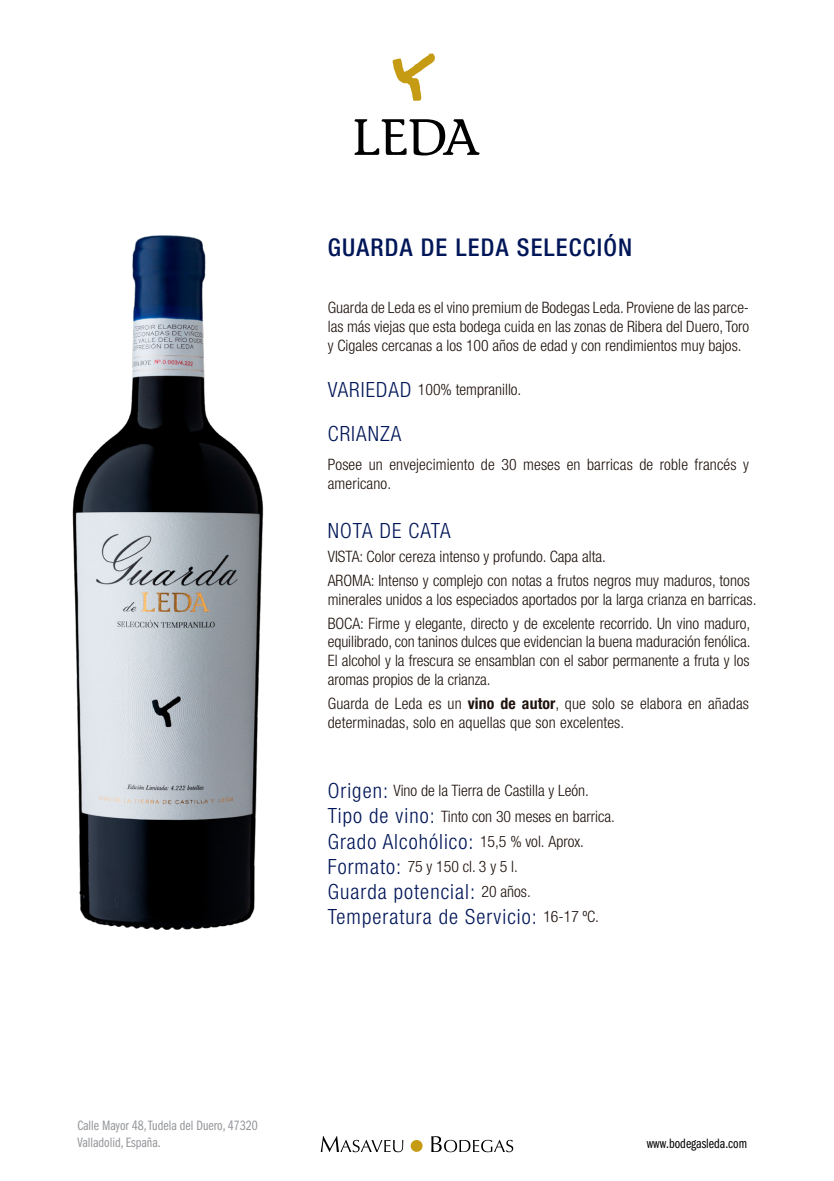
<style>
.page{position:relative;width:834px;height:1181px;background:#fff}
.page>*{position:absolute;margin:0;border:0;box-sizing:border-box;transform-origin:0 0}
.t1{font:500 condensed 24.5px "Helvetica Neue LT Std";letter-spacing:.05em;color:#001658}
.t2{font:300 condensed 21px/25.2px "Helvetica Neue LT Std";letter-spacing:.05em;color:#001658}
.t3{font:300 condensed 15.75px/18.9px "Helvetica Neue LT Std";color:#1e120d}
.t4{font:14px/16.8px "ITC Franklin Gothic Std Bk Cp";color:#939599}
.t5{font:14px "ITC Franklin Gothic Std Bk Cp";color:#000}
.s1{font-size:21px;color:#001658}
.s2{font-weight:700}
.s3{font-size:15.75px;color:#1e120d}
</style>
<div class="page">
<div style="left:410px;top:1140px;width:12px;height:12px;background:#c59b14;border-radius:50%"></div>
<svg style="left:321px;top:1136px;width:82px;height:16px"></svg>
<svg style="left:431px;top:1136px;width:82px;height:16px"></svg>
<svg style="left:392px;top:53px;width:43px;height:48px"></svg>
<svg style="left:354px;top:119px;width:125px;height:36px"></svg>
<img style="left:72px;top:235px;width:192px;height:695px">
<h1 class="t1" style="left:328px;top:233px;width:306px">GUARDA DE LEDA SELECCIÓN</h1>
<p class="t3" style="left:328px;top:298px;width:423px;text-align:justify">Guarda de Leda es el vino premium de Bodegas Leda. Proviene de las parce&shy;las más viejas que esta bodega cuida en las zonas de Ribera del Duero, Toro y Cigales cercanas a los 100 años de edad y con rendimientos muy bajos.</p>
<p class="t3" style="left:328px;top:380px;width:195px"><span class="s1">VARIEDAD</span> 100% tempranillo.</p>
<h2 class="t2" style="left:328px;top:421px;width:75px">CRIANZA</h2>
<p class="t3" style="left:328px;top:455px;width:422px">Posee un envejecimiento de 30 meses en barricas de roble francés y americano.</p>
<h2 class="t2" style="left:328px;top:518px;width:124px">NOTA DE CATA</h2>
<p class="t3" style="left:328px;top:544px;width:423px;line-height:23.8px">VISTA: Color cereza intenso y profundo. Capa alta.<br>AROMA: Intenso y complejo con notas a frutos negros muy maduros, tonos</p>
<p class="t3" style="left:328px;top:587px;width:430px;line-height:23.8px">minerales unidos a los especiados aportados por la larga crianza en barricas.<br>BOCA: Firme y elegante, directo y de excelente recorrido. Un vino maduro,</p>
<p class="t3" style="left:328px;top:632px;width:424px;text-align:justify">equilibrado, con taninos dulces que evidencian la buena maduración fenólica.<br>El alcohol y la frescura se ensamblan con el sabor permanente a fruta y los aromas propios de la crianza.</p>
<p class="t3" style="left:328px;top:694px;width:422px">Guarda de Leda es un <span class="s2">vino de autor</span>, que solo se elabora en añadas determinadas, solo en aquellas que son excelentes.</p>
<p class="t3" style="left:328px;top:778px;width:289px;line-height:25.2px"><span class="s1">Origen:</span> Vino de la Tierra de Castilla y León.<br><span class="s1">Tipo de vino:</span> Tinto con 30 meses en barrica.</p>
<h2 class="t2" style="left:328px;top:828px;width:258px">Grado Alcohólico: <span class="s3">15,5 % vol. Aprox.</span></h2>
<p class="t3" style="left:328px;top:857px;width:192px"><span class="s1">Formato:</span> 75 y 150 cl. 3 y 5 l.</p>
<h2 class="t2" style="left:328px;top:878px;width:273px">Guarda potencial: <span class="s3">20 años.<br></span>Temperatura de Servicio: <span class="s3">16-17 ºC.</span></h2>
<p class="t4" style="left:77px;top:1117px;width:182px">Calle Mayor 48,Tudela del Duero, 47320<br>Valladolid, España.</p>
<p class="t5" style="left:646px;top:1135px;width:102px">www.bodegasleda.com</p>
</div>
